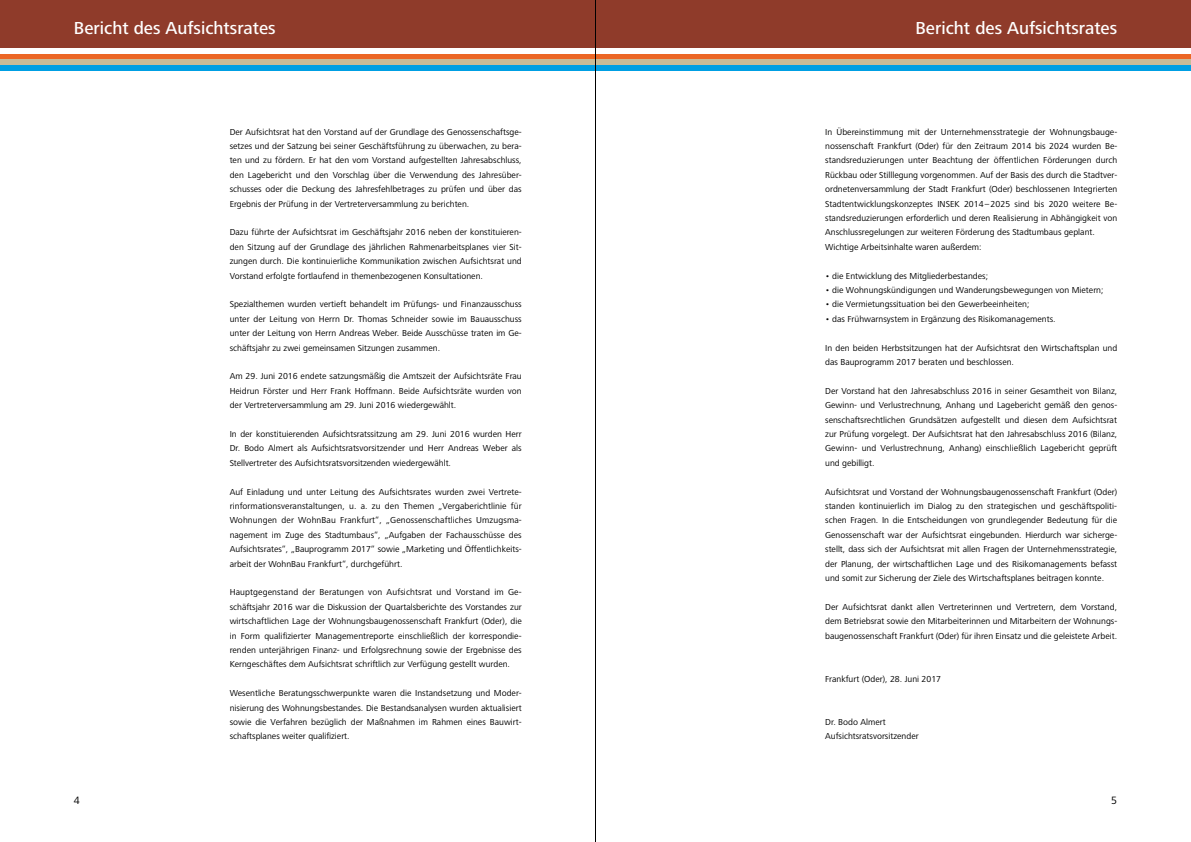
<style>
.page{position:relative;width:1191px;height:842px;background:#fff}
.page>*{position:absolute;margin:0;border:0;box-sizing:border-box;transform-origin:0 0}
.t1{font:500 18px "Frutiger Next LT";color:#fff}
.t2{font:11px "Frutiger Next LT";color:#000}
.t3{font:9px/14.4px "Frutiger Next LT";color:#000;text-align:justify}
</style>
<div class="page">
<div style="left:595px;top:0;width:596px;height:48px;background:#8f3b2a"></div>
<div style="left:595px;top:54px;width:596px;height:5px;background:#ec6725"></div>
<div style="left:595px;top:65px;width:596px;height:6px;background:#009fe3"></div>
<div style="left:595px;top:59px;width:596px;height:6px;background:#c9bb97"></div>
<div style="left:0;top:0;width:595px;height:48px;background:#8f3b2a"></div>
<div style="left:0;top:54px;width:595px;height:5px;background:#ec6725"></div>
<div style="left:0;top:65px;width:595px;height:6px;background:#009fe3"></div>
<div style="left:0;top:59px;width:595px;height:6px;background:#c9bb97"></div>
<hr style="left:595px;top:0;width:1px;height:842px;background:#000">
<h1 class="t1" style="left:74px;top:18px;width:203px">Bericht des Aufsichtsrates</h1>
<h1 class="t1" style="left:915px;top:18px;width:203px">Bericht des Aufsichtsrates</h1>
<p class="t3" style="left:230px;top:124px;width:293px">Der Aufsichtsrat hat den Vorstand auf der Grundlage des Genossenschaftsge&shy;setzes und der Satzung bei seiner Geschäftsführung zu überwachen, zu bera&shy;ten und zu fördern. Er hat den vom Vorstand aufgestellten Jahresabschluss, den Lagebericht und den Vorschlag über die Verwendung des Jahresüber&shy;schusses oder die Deckung des Jahresfehlbetrages zu prüfen und über das Ergebnis der Prüfung in der Vertreterversammlung zu berichten.</p>
<p class="t3" style="left:230px;top:225px;width:293px">Dazu führte der Aufsichtsrat im Geschäftsjahr 2016 neben der konstituieren&shy;den Sitzung auf der Grundlage des jährlichen Rahmenarbeitsplanes vier Sit&shy;zungen durch. Die kontinuierliche Kommunikation zwischen Aufsichtsrat und Vorstand erfolgte fortlaufend in themenbezogenen Konsultationen.</p>
<p class="t3" style="left:230px;top:297px;width:293px">Spezialthemen wurden vertieft behandelt im Prüfungs- und Finanzausschuss unter der Leitung von Herrn Dr. Thomas Schneider sowie im Bauausschuss unter der Leitung von Herrn Andreas Weber. Beide Ausschüsse traten im Ge&shy;schäftsjahr zu zwei gemeinsamen Sitzungen zusammen.</p>
<p class="t3" style="left:230px;top:369px;width:293px">Am 29. Juni 2016 endete satzungsmäßig die Amtszeit der Aufsichtsräte Frau Heidrun Förster und Herr Frank Hoffmann. Beide Aufsichtsräte wurden von der Vertreterversammlung am 29. Juni 2016 wiedergewählt.</p>
<p class="t3" style="left:230px;top:427px;width:293px">In der konstituierenden Aufsichtsratssitzung am 29. Juni 2016 wurden Herr Dr. Bodo Almert als Aufsichtsratsvorsitzender und Herr Andreas Weber als Stellvertreter des Aufsichtsratsvorsitzenden wiedergewählt.</p>
<p class="t3" style="left:230px;top:484px;width:294px">Auf Einladung und unter Leitung des Aufsichtsrates wurden zwei Vertrete&shy;rinformationsveranstaltungen, u. a. zu den Themen „Vergaberichtlinie für Wohnungen der WohnBau Frankfurt“, „Genossenschaftliches Umzugsma&shy;nagement im Zuge des Stadtumbaus“, „Aufgaben der Fachausschüsse des Aufsichtsrates“, „Bauprogramm 2017“ sowie „Marketing und Öffentlichkeits&shy;arbeit der WohnBau Frankfurt“, durchgeführt.</p>
<p class="t3" style="left:230px;top:585px;width:293px">Hauptgegenstand der Beratungen von Aufsichtsrat und Vorstand im Ge&shy;schäftsjahr 2016 war die Diskussion der Quartalsberichte des Vorstandes zur wirtschaftlichen Lage der Wohnungsbaugenossenschaft Frankfurt (Oder), die in Form qualifizierter Managementreporte einschließlich der korrespondie&shy;renden unterjährigen Finanz- und Erfolgsrechnung sowie der Ergebnisse des Kerngeschäftes dem Aufsichtsrat schriftlich zur Verfügung gestellt wurden.</p>
<p class="t3" style="left:230px;top:686px;width:293px">Wesentliche Beratungsschwerpunkte waren die Instandsetzung und Moder&shy;nisierung des Wohnungsbestandes. Die Bestandsanalysen wurden aktualisiert sowie die Verfahren bezüglich der Maßnahmen im Rahmen eines Bauwirt&shy;schaftsplanes weiter qualifiziert.</p>
<p class="t3" style="left:825px;top:124px;width:294px;text-align:left">In Übereinstimmung mit der Unternehmensstrategie der Wohnungsbauge&shy;nossenschaft Frankfurt (Oder) für den Zeitraum 2014 bis 2024 wurden Be&shy;standsreduzierungen unter Beachtung der öffentlichen Förderungen durch Rückbau oder Stilllegung vorgenommen. Auf der Basis des durch die Stadtver&shy;ordnetenversammlung der Stadt Frankfurt (Oder) beschlossenen Integrierten Stadtentwicklungskonzeptes INSEK 2014 –2025 sind bis 2020 weitere Be&shy;standsreduzierungen erforderlich und deren Realisierung in Abhängigkeit von Anschlussregelungen zur weiteren Förderung des Stadtumbaus geplant.<br>Wichtige Arbeitsinhalte waren außerdem:</p>
<p class="t3" style="left:825px;top:268px;width:164px">• die Entwicklung des Mitgliederbestandes;</p>
<p class="t3" style="left:825px;top:283px;width:280px">• die Wohnungskündigungen und Wanderungsbewegungen von Mietern;</p>
<p class="t3" style="left:825px;top:297px;width:206px">• die Vermietungssituation bei den Gewerbeeinheiten;</p>
<p class="t3" style="left:825px;top:312px;width:232px">• das Frühwarnsystem in Ergänzung des Risikomanagements.</p>
<p class="t3" style="left:825px;top:340px;width:293px">In den beiden Herbstsitzungen hat der Aufsichtsrat den Wirtschaftsplan und das Bauprogramm 2017 beraten und beschlossen.</p>
<p class="t3" style="left:825px;top:384px;width:293px">Der Vorstand hat den Jahresabschluss 2016 in seiner Gesamtheit von Bilanz, Gewinn- und Verlustrechnung, Anhang und Lagebericht gemäß den genos&shy;senschaftsrechtlichen Grundsätzen aufgestellt und diesen dem Aufsichtsrat zur Prüfung vorgelegt. Der Aufsichtsrat hat den Jahresabschluss 2016 (Bilanz, Gewinn- und Verlustrechnung, Anhang) einschließlich Lagebericht geprüft und gebilligt.</p>
<p class="t3" style="left:825px;top:484px;width:293px">Aufsichtsrat und Vorstand der Wohnungsbaugenossenschaft Frankfurt (Oder) standen kontinuierlich im Dialog zu den strategischen und geschäftspoliti&shy;schen Fragen. In die Entscheidungen von grundlegender Bedeutung für die Genossenschaft war der Aufsichtsrat eingebunden. Hierdurch war sicherge&shy;stellt, dass sich der Aufsichtsrat mit allen Fragen der Unternehmensstrategie, der Planung, der wirtschaftlichen Lage und des Risikomanagements befasst und somit zur Sicherung der Ziele des Wirtschaftsplanes beitragen konnte.</p>
<p class="t3" style="left:825px;top:600px;width:293px">Der Aufsichtsrat dankt allen Vertreterinnen und Vertretern, dem Vorstand, dem Betriebsrat sowie den Mitarbeiterinnen und Mitarbeitern der Wohnungs&shy;baugenossenschaft Frankfurt (Oder) für ihren Einsatz und die geleistete Arbeit.</p>
<p class="t3" style="left:825px;top:672px;width:117px">Frankfurt (Oder), 28. Juni 2017</p>
<p class="t3" style="left:825px;top:715px;width:95px">Dr. Bodo Almert<br>Aufsichtsratsvorsitzender</p>
<p class="t2" style="left:74px;top:795px;width:7px">4</p>
<p class="t2" style="left:1111px;top:795px;width:7px">5</p>
</div>
